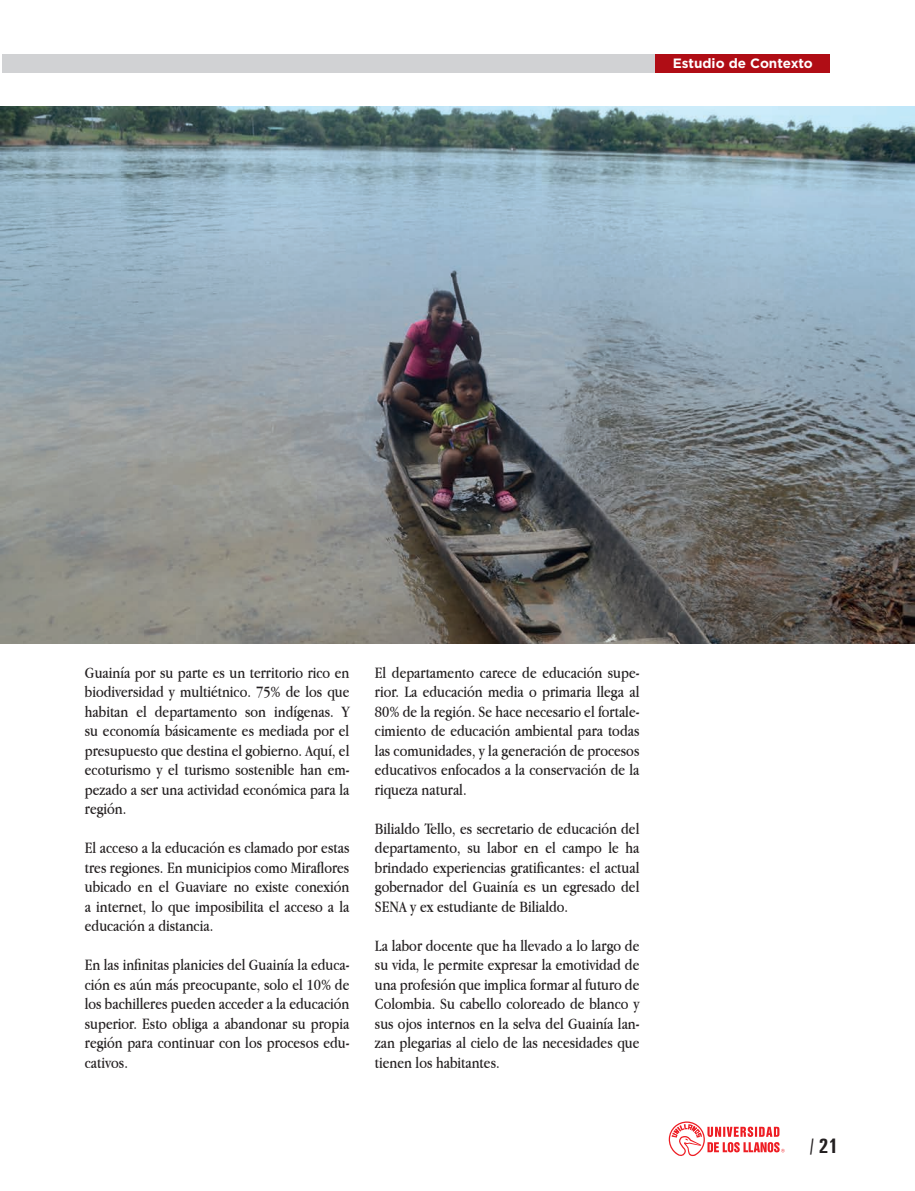
<style>
.page{position:relative;width:915px;height:1191px;background:#fff}
.page>*{position:absolute;margin:0;border:0;box-sizing:border-box;transform-origin:0 0}
.t1{font:700 condensed 21px "Univers";color:#231f20}
.t2{font:16.5px/19.5px "Apple Garamond";color:#231f20;text-align:justify}
.t3{font:700 13.5px "Gotham";color:#fff}
.s1{font-weight:500}
</style>
<div class="page">
<img style="left:0;top:106px;width:914px;height:538px">
<div style="left:2px;top:54px;width:672px;height:18px;background:#d1d2d4"></div>
<div style="left:655px;top:54px;width:174px;height:18px;background:#b00d15"></div>
<svg style="left:668px;top:1121px;width:116px;height:36px"></svg>
<p class="t3" style="left:672px;top:55px;width:142px">Estudio de Contexto</p>
<p class="t2" style="left:85px;top:662px;width:266px">Guainía por su parte es un territorio rico en biodiversidad y multiétnico. 75% de los que habitan el departamento son indígenas. Y su economía básicamente es mediada por el presupuesto que destina el gobierno. Aquí, el ecoturismo y el turismo sostenible han em&shy;pezado a ser una actividad económica para la región.</p>
<p class="t2" style="left:85px;top:838px;width:266px">El acceso a la educación es clamado por estas tres regiones. En municipios como Miraflores ubicado en el Guaviare no existe conexión a internet, lo que imposibilita el acceso a la educación a distancia.</p>
<p class="t2" style="left:85px;top:955px;width:266px">En las infinitas planicies del Guainía la educa&shy;ción es aún más preocupante, solo el 10% de los bachilleres pueden acceder a la educación superior. Esto obliga a abandonar su propia región para continuar con los procesos edu&shy;cativos.</p>
<p class="t2" style="left:375px;top:662px;width:266px">El departamento carece de educación supe&shy;rior. La educación media o primaria llega al 80% de la región. Se hace necesario el fortale&shy;cimiento de educación ambiental para todas las comunidades, y la generación de procesos educativos enfocados a la conservación de la riqueza natural.</p>
<p class="t2" style="left:375px;top:818px;width:266px">Bilialdo Tello, es secretario de educación del departamento, su labor en el campo le ha brindado experiencias gratificantes: el actual gobernador del Guainía es un egresado del SENA y ex estudiante de Bilialdo.</p>
<p class="t2" style="left:375px;top:935px;width:266px">La labor docente que ha llevado a lo largo de su vida, le permite expresar la emotividad de una profesión que implica formar al futuro de Colombia. Su cabello coloreado de blanco y sus ojos internos en la selva del Guainía lan&shy;zan plegarias al cielo de las necesidades que tienen los habitantes.</p>
<p class="t1" style="left:809px;top:1132px;width:30px"><span class="s1">/</span> 21</p>
</div>
